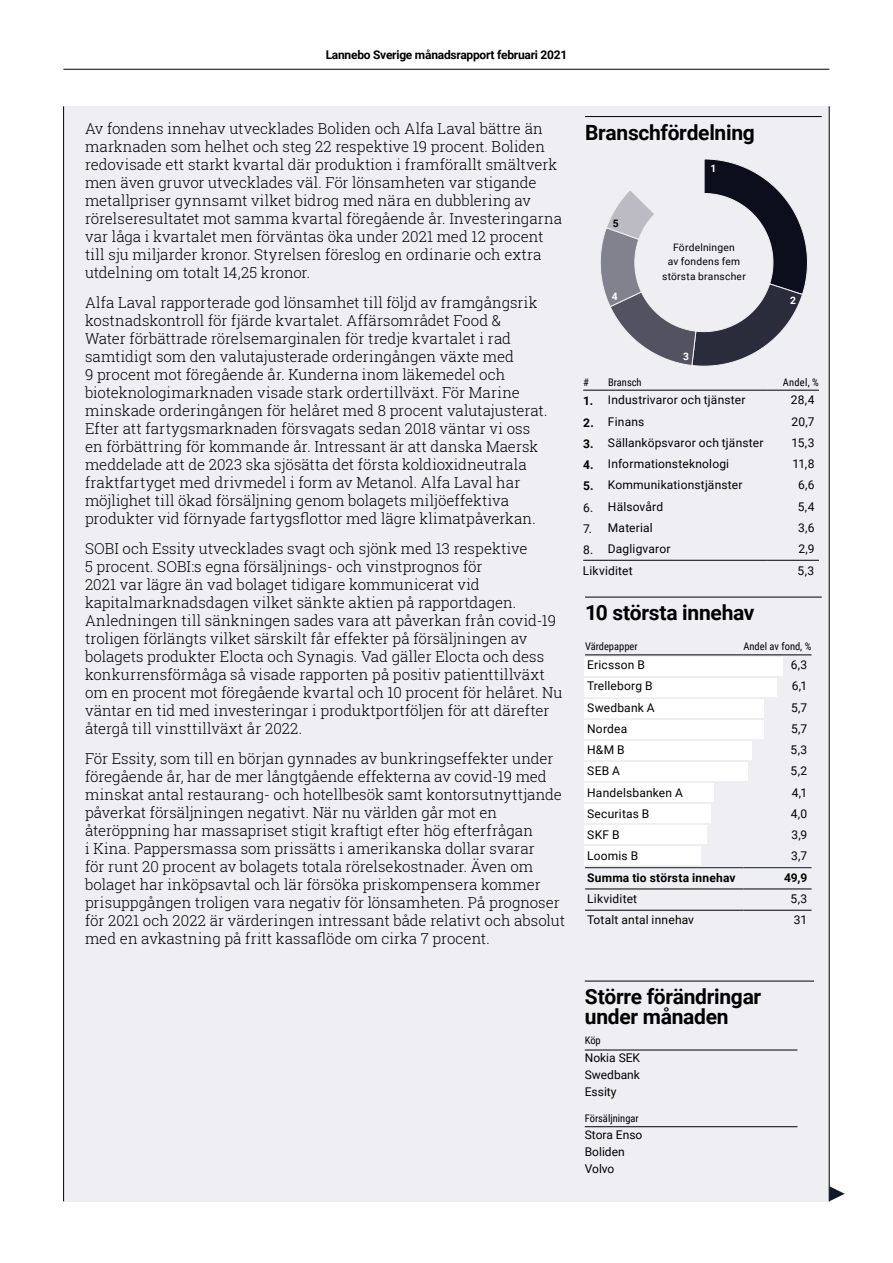
<style>
.page{position:relative;width:893px;height:1263px;background:#fff}
.page>*{position:absolute;margin:0;border:0;box-sizing:border-box;transform-origin:0 0}
.t1{font:700 21px/19.5px "Roboto";letter-spacing:-.015em;color:#000}
.t2{font:300 15px/18px "Roboto Slab";color:#000}
.t3{font:12px/17px "Roboto";letter-spacing:.015em;color:#000;text-align:justify}
.t4{font:700 12px/21.3px "Roboto";letter-spacing:-.02em;color:#000;text-align:justify}
.t5{font:700 12px "Roboto";letter-spacing:.02em;color:#000}
.t6{font:10.5px "Roboto Condensed";color:#000}
.t7{font:10.2px/14.1px "Roboto";letter-spacing:.025em;color:#000;text-align:center}
.t8{font:700 10.2px "Roboto";color:#fff}
.t9{font:700 10.2px "Roboto";color:#000}
</style>
<div class="page">
<div style="left:64px;top:106px;width:765px;height:1095px;background:#efeef2"></div>
<hr style="left:63px;top:106px;width:1px;height:1095px;background:#000">
<hr style="left:829px;top:106px;width:1px;height:1095px;background:#000">
<svg style="left:829px;top:1186px;width:16px;height:15px"></svg>
<div style="left:584px;top:657px;width:199px;height:19px;background:#fff"></div>
<div style="left:584px;top:678px;width:193px;height:19px;background:#fff"></div>
<div style="left:584px;top:699px;width:180px;height:19px;background:#fff"></div>
<div style="left:584px;top:720px;width:180px;height:19px;background:#fff"></div>
<div style="left:584px;top:741px;width:167px;height:19px;background:#fff"></div>
<div style="left:584px;top:762px;width:164px;height:19px;background:#fff"></div>
<div style="left:584px;top:783px;width:130px;height:19px;background:#fff"></div>
<div style="left:584px;top:804px;width:126px;height:19px;background:#fff"></div>
<div style="left:584px;top:825px;width:123px;height:19px;background:#fff"></div>
<div style="left:584px;top:846px;width:117px;height:19px;background:#fff"></div>
<hr style="left:585px;top:116px;width:237px;height:1px;background:#000">
<hr style="left:585px;top:597px;width:237px;height:1px;background:#000">
<hr style="left:585px;top:867px;width:158px;height:1px;background:#131829">
<hr style="left:743px;top:867px;width:68px;height:1px;background:#131829">
<hr style="left:585px;top:655px;width:158px;height:1px;background:#000">
<hr style="left:743px;top:655px;width:68px;height:1px;background:#000">
<hr style="left:585px;top:889px;width:158px;height:1px;background:#000">
<hr style="left:743px;top:889px;width:68px;height:1px;background:#000">
<hr style="left:585px;top:910px;width:158px;height:1px;background:#000">
<hr style="left:743px;top:910px;width:68px;height:1px;background:#000">
<svg style="left:600px;top:159px;width:208px;height:208px"></svg>
<hr style="left:585px;top:981px;width:229px;height:1px;background:#000">
<hr style="left:585px;top:1050px;width:212px;height:1px;background:#000">
<hr style="left:585px;top:1126px;width:212px;height:1px;background:#000">
<svg style="left:583px;top:560px;width:25px;height:1px"></svg>
<hr style="left:608px;top:560px;width:160px;height:1px;background:#000">
<hr style="left:768px;top:560px;width:51px;height:1px;background:#000">
<hr style="left:608px;top:390px;width:160px;height:1px;background:#000">
<hr style="left:768px;top:390px;width:51px;height:1px;background:#000">
<svg style="left:583px;top:390px;width:25px;height:1px"></svg>
<hr style="left:63px;top:69px;width:766px;height:1px;background:#000">
<p class="t4" style="left:326px;top:43px;width:243px">Lannebo Sverige månadsrapport februari 2021</p>
<p class="t2" style="left:85px;top:119px;width:479px">Av fondens innehav utvecklades Boliden och Alfa Laval bättre än marknaden som helhet och steg 22 respektive 19 procent. Boliden redovisade ett starkt kvartal där produktion i framförallt smältverk men även gruvor utvecklades väl. För lönsamheten var stigande metallpriser gynnsamt vilket bidrog med nära en dubblering av rörelseresultatet mot samma kvartal föregående år. Investeringarna var låga i kvartalet men förväntas öka under 2021 med 12 procent till sju miljarder kronor. Styrelsen föreslog en ordinarie och extra utdelning om totalt 14,25 kronor.</p>
<p class="t2" style="left:85px;top:293px;width:464px">Alfa Laval rapporterade god lönsamhet till följd av framgångsrik kostnadskontroll för fjärde kvartalet. Affärsområdet Food &amp;<br>Water förbättrade rörelsemarginalen för tredje kvartalet i rad samtidigt som den valutajusterade orderingången växte med<br>9 procent mot föregående år. Kunderna inom läkemedel och bioteknologimarknaden visade stark ordertillväxt. För Marine minskade orderingången för helåret med 8 procent valutajusterat.<br>Efter att fartygsmarknaden försvagats sedan 2018 väntar vi oss en förbättring för kommande år. Intressant är att danska Maersk meddelade att de 2023 ska sjösätta det första koldioxidneutrala fraktfartyget med drivmedel i form av Metanol. Alfa Laval har möjlighet till ökad försäljning genom bolagets miljöeffektiva produkter vid förnyade fartygsflottor med lägre klimatpåverkan.</p>
<p class="t2" style="left:85px;top:539px;width:479px">SOBI och Essity utvecklades svagt och sjönk med 13 respektive<br>5 procent. SOBI:s egna försäljnings- och vinstprognos för<br>2021 var lägre än vad bolaget tidigare kommunicerat vid kapitalmarknadsdagen vilket sänkte aktien på rapportdagen.<br>Anledningen till sänkningen sades vara att påverkan från covid-19 troligen förlängts vilket särskilt får effekter på försäljningen av bolagets produkter Elocta och Synagis. Vad gäller Elocta och dess konkurrensförmåga så visade rapporten på positiv patienttillväxt om en procent mot föregående kvartal och 10 procent för helåret. Nu väntar en tid med investeringar i produktportföljen för att därefter återgå till vinsttillväxt år 2022.</p>
<p class="t2" style="left:85px;top:749px;width:481px">För Essity, som till en början gynnades av bunkringseffekter under föregående år, har de mer långtgående effekterna av covid-19 med minskat antal restaurang- och hotellbesök samt kontorsutnyttjande påverkat försäljningen negativt. När nu världen går mot en återöppning har massapriset stigit kraftigt efter hög efterfrågan<br>i Kina. Pappersmassa som prissätts i amerikanska dollar svarar<br>för runt 20 procent av bolagets totala rörelsekostnader. Även om bolaget har inköpsavtal och lär försöka priskompensera kommer prisuppgången troligen vara negativ för lönsamheten. På prognoser för 2021 och 2022 är värderingen intressant både relativt och absolut med en avkastning på fritt kassaflöde om cirka 7 procent.</p>
<h1 class="t1" style="left:585px;top:122px;width:171px">Branschfördelning</h1>
<p class="t9" style="left:613px;top:216px;width:7px">5</p>
<p class="t8" style="left:612px;top:289px;width:7px">4</p>
<p class="t8" style="left:710px;top:161px;width:7px">1</p>
<p class="t7" style="left:662px;top:240px;width:85px">Fördelningen<br>av fondens fem största branscher</p>
<p class="t8" style="left:683px;top:350px;width:7px">3</p>
<p class="t8" style="left:790px;top:293px;width:7px">2</p>
<p class="t6" style="left:583px;top:374px;width:7px">#</p>
<p class="t6" style="left:608px;top:374px;width:35px">Bransch</p>
<p class="t6" style="left:783px;top:374px;width:38px">Andel, %</p>
<p class="t4" style="left:583px;top:390px;width:12px">1.<br>2.<br>3.<br>4.<br>5.</p>
<p class="t3" style="left:583px;top:496px;width:12px;line-height:21.1px">6.<br>7.<br>8.</p>
<p class="t3" style="left:608px;top:391px;width:139px">Industrivaror och tjänster</p>
<p class="t3" style="left:791px;top:391px;width:25px">28,4</p>
<p class="t3" style="left:608px;top:412px;width:38px">Finans</p>
<p class="t3" style="left:791px;top:412px;width:24px">20,7</p>
<p class="t3" style="left:608px;top:434px;width:157px">Sällanköpsvaror och tjänster</p>
<p class="t3" style="left:792px;top:434px;width:24px">15,3</p>
<p class="t3" style="left:608px;top:455px;width:123px">Informationsteknologi</p>
<p class="t3" style="left:792px;top:455px;width:23px">11,8</p>
<p class="t3" style="left:608px;top:476px;width:136px">Kommunikationstjänster</p>
<p class="t3" style="left:798px;top:476px;width:18px">6,6</p>
<p class="t3" style="left:608px;top:497px;width:57px">Hälsovård</p>
<p class="t3" style="left:798px;top:497px;width:18px">5,4</p>
<p class="t3" style="left:608px;top:519px;width:46px">Material</p>
<p class="t3" style="left:798px;top:519px;width:18px">3,6</p>
<p class="t3" style="left:608px;top:540px;width:64px">Dagligvaror</p>
<p class="t3" style="left:798px;top:540px;width:18px">2,9</p>
<p class="t3" style="left:583px;top:561px;width:52px">Likviditet</p>
<p class="t3" style="left:798px;top:561px;width:18px">5,3</p>
<h1 class="t1" style="left:585px;top:602px;width:171px">10 största innehav</h1>
<p class="t6" style="left:585px;top:639px;width:54px">Värdepapper</p>
<p class="t6" style="left:743px;top:639px;width:69px">Andel av fond, %</p>
<p class="t3" style="left:587px;top:656px;width:59px">Ericsson B</p>
<p class="t3" style="left:791px;top:656px;width:18px">6,3</p>
<p class="t3" style="left:587px;top:677px;width:67px">Trelleborg B</p>
<p class="t3" style="left:792px;top:677px;width:17px">6,1</p>
<p class="t3" style="left:587px;top:698px;width:69px">Swedbank A</p>
<p class="t3" style="left:791px;top:698px;width:18px">5,7</p>
<p class="t3" style="left:587px;top:720px;width:42px">Nordea</p>
<p class="t3" style="left:791px;top:720px;width:18px">5,7</p>
<p class="t3" style="left:587px;top:741px;width:39px">H&amp;M B</p>
<p class="t3" style="left:791px;top:741px;width:18px">5,3</p>
<p class="t3" style="left:587px;top:762px;width:34px">SEB A</p>
<p class="t3" style="left:791px;top:762px;width:18px">5,2</p>
<p class="t3" style="left:587px;top:783px;width:97px">Handelsbanken A</p>
<p class="t3" style="left:792px;top:783px;width:17px">4,1</p>
<p class="t3" style="left:587px;top:805px;width:64px">Securitas B</p>
<p class="t3" style="left:791px;top:805px;width:18px">4,0</p>
<p class="t3" style="left:587px;top:826px;width:34px">SKF B</p>
<p class="t3" style="left:791px;top:826px;width:17px">3,9</p>
<p class="t3" style="left:587px;top:847px;width:53px">Loomis B</p>
<p class="t3" style="left:791px;top:847px;width:18px">3,7</p>
<p class="t5" style="left:587px;top:869px;width:150px">Summa tio största innehav</p>
<p class="t4" style="left:784px;top:866px;width:25px">49,9</p>
<p class="t3" style="left:587px;top:890px;width:52px">Likviditet</p>
<p class="t3" style="left:791px;top:890px;width:18px">5,3</p>
<p class="t3" style="left:587px;top:911px;width:108px">Totalt antal innehav</p>
<p class="t3" style="left:794px;top:911px;width:15px">31</p>
<h1 class="t1" style="left:585px;top:986px;width:178px">Större förändringar under månaden</h1>
<p class="t6" style="left:585px;top:1032px;width:18px">Köp</p>
<p class="t3" style="left:585px;top:1049px;width:57px">Nokia SEK Swedbank Essity</p>
<p class="t6" style="left:585px;top:1111px;width:55px">Försäljningar</p>
<p class="t3" style="left:585px;top:1125px;width:59px;text-align:left">Stora Enso<br>Boliden<br>Volvo</p>
</div>
